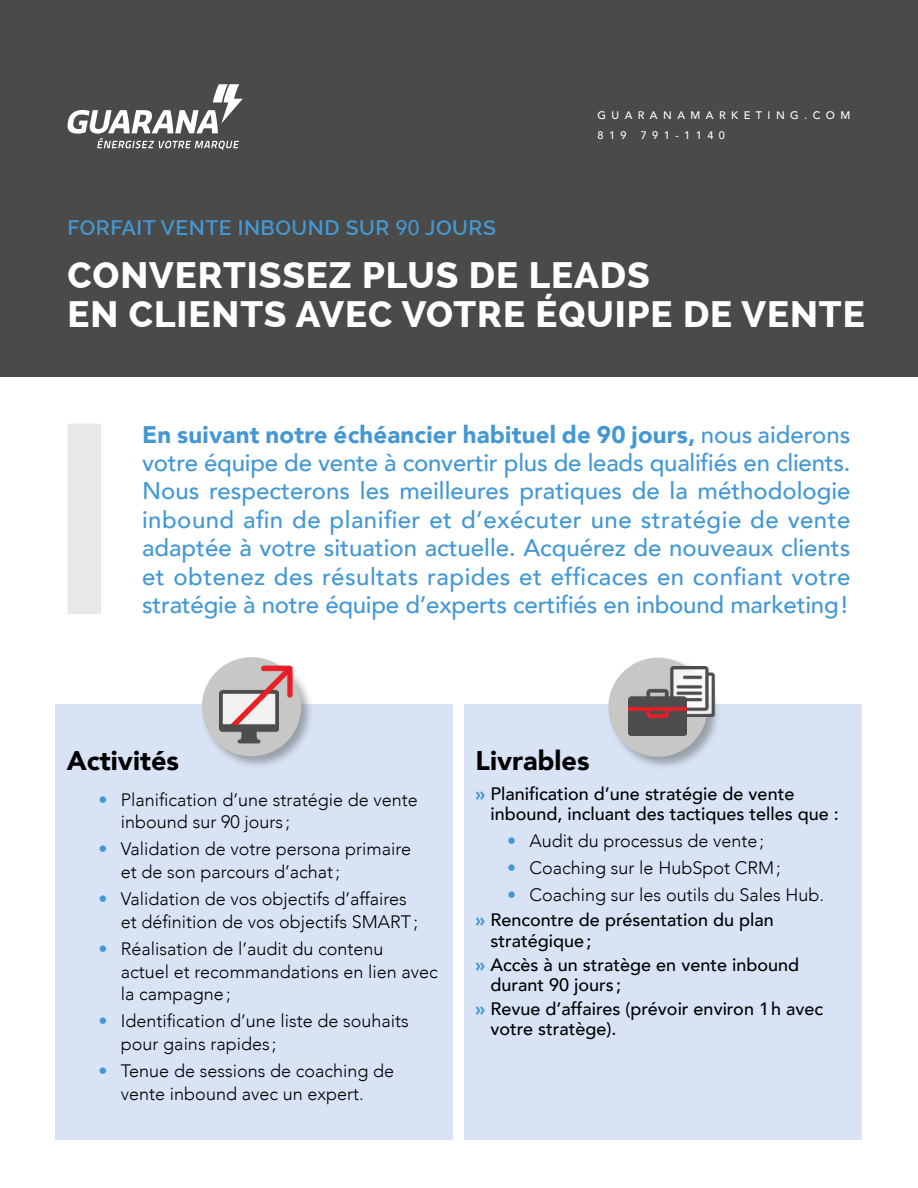
<style>
.page{position:relative;width:918px;height:1188px;background:#fff}
.page>*{position:absolute;margin:0;border:0;box-sizing:border-box;transform-origin:0 0}
.t1{font:800 36.75px/39px "Raleway";letter-spacing:.025em;color:#fff}
.t2{font:900 27px "Avenir";color:#000}
.t3{font:500 24px/28.5px "Avenir";letter-spacing:-.01em;color:#4398d4;text-align:justify}
.t4{font:600 21px "Raleway";letter-spacing:.025em;color:#4398d4}
.t5{font:300 18px/22.5px "Avenir";color:#000}
.t6{font:500 18px/24px "Avenir";color:#000}
.t7{font:500 10.95px/20.1px "Avenir";letter-spacing:.5em;color:#fff}
.s1{font-family:"Avenir";font-weight:500}
.s2{font-weight:900}
.s3{color:#4398d4}
.s4{font-weight:900;color:#4398d4}
.s5{font-weight:500}
</style>
<div class="page">
<div style="left:55px;top:704px;width:398px;height:436px;background:#d8e4f6"></div>
<div style="left:464px;top:704px;width:398px;height:436px;background:#d8e4f6"></div>
<div style="left:0;top:0;width:918px;height:376px;background:#4a4a49"></div>
<svg style="left:67px;top:84px;width:176px;height:66px"></svg>
<div style="left:67px;top:424px;width:34px;height:190px;background:#e8e8e7"></div>
<div style="left:201px;top:656px;width:113px;height:114px;background:#4a4a49;opacity:.44"></div>
<div style="left:202px;top:657px;width:99px;height:99px;background:#c7c7c6;border-radius:50%"></div>
<img style="left:219px;top:724px;width:60px;height:22px">
<img style="left:219px;top:656px;width:84px;height:68px">
<div style="left:607px;top:656px;width:114px;height:115px;background:#4a4a49;opacity:.44"></div>
<div style="left:608px;top:658px;width:100px;height:99px;background:#c7c7c6;border-radius:50%"></div>
<img style="left:670px;top:666px;width:48px;height:50px">
<img style="left:629px;top:678px;width:57px;height:58px">
<p class="t7" style="left:598px;top:104px;width:254px">GUARANAMARKETING.COM<br>819</p>
<p class="t7" style="left:641px;top:124px;width:86px">791-1140</p>
<p class="t4" style="left:68px;top:216px;width:430px">FORFAIT VENTE INBOUND SUR <span class="s1">90</span> JOURS</p>
<h1 class="t1" style="left:68px;top:256px;width:799px">CONVERTISSEZ PLUS DE LEADS<br>EN CLIENTS AVEC VOTRE ÉQUIPE DE VENTE</h1>
<p class="t3" style="left:142px;top:419px;width:710px"><span class="s2">En suivant notre échéancier habituel de 90 jours,</span> nous aiderons votre équipe de vente à convertir plus de leads qualifiés en clients.<br>Nous respecterons les meilleures pratiques de la méthodologie inbound afin de planifier et d’exécuter une stratégie de vente adaptée à votre situation actuelle. Acquérez de nouveaux clients et obtenez des résultats rapides et efficaces en confiant votre stratégie à notre équipe d’experts certifiés en inbound marketing!</p>
<h2 class="t2" style="left:67px;top:737px;width:114px">Activités</h2>
<p class="t5" style="left:121px;top:788px;width:298px;text-indent:-22px"><span class="s3">•</span> Planification d’une stratégie de vente inbound sur 90 jours ;</p>
<p class="t5" style="left:121px;top:838px;width:292px;text-indent:-22px"><span class="s3">•</span> Validation de votre persona primaire et de son parcours d’achat;</p>
<p class="t5" style="left:121px;top:888px;width:299px;text-indent:-22px"><span class="s3">•</span> Validation de vos objectifs d’affaires et définition de vos objectifs SMART;</p>
<p class="t5" style="left:121px;top:938px;width:318px;text-indent:-22px"><span class="s3">•</span> Réalisation de l’audit du contenu<br>actuel et recommandations en lien avec la campagne;</p>
<p class="t5" style="left:121px;top:1010px;width:289px;text-indent:-22px"><span class="s3">•</span> Identification d’une liste de souhaits pour gains rapides ;</p>
<p class="t5" style="left:98px;top:1060px;width:297px;text-align:center"><span class="s3">•</span> Tenue de sessions de coaching de vente inbound avec un expert.</p>
<h2 class="t2" style="left:476px;top:737px;width:116px">Livrables</h2>
<p class="t6" style="left:491px;top:783px;width:350px;line-height:20.2px;text-indent:-15px"><span class="s4">»</span> Planification d’une stratégie de vente inbound, incluant des tactiques telles que :</p>
<p class="t5" style="left:507px;top:829px;width:259px"><span class="s3">•</span> Audit du processus de vente;</p>
<p class="t5" style="left:507px;top:857px;width:275px"><span class="s3">•</span> Coaching sur le HubSpot CRM;</p>
<p class="t5" style="left:476px;top:883px;width:350px;line-height:25px;text-indent:32px"><span class="s3">•</span> Coaching sur les outils du Sales Hub. <span class="s4">»</span> <span class="s5">Rencontre de présentation du plan</span></p>
<p class="t6" style="left:476px;top:927px;width:325px;text-indent:15px">stratégique;<br><span class="s4">»</span> Accès à un stratège en vente inbound</p>
<p class="t6" style="left:476px;top:972px;width:349px;text-indent:15px">durant 90 jours ;<br><span class="s4">»</span> Revue d’affaires (prévoir environ 1h avec</p>
<p class="t6" style="left:491px;top:1016px;width:128px">votre stratège).</p>
</div>
